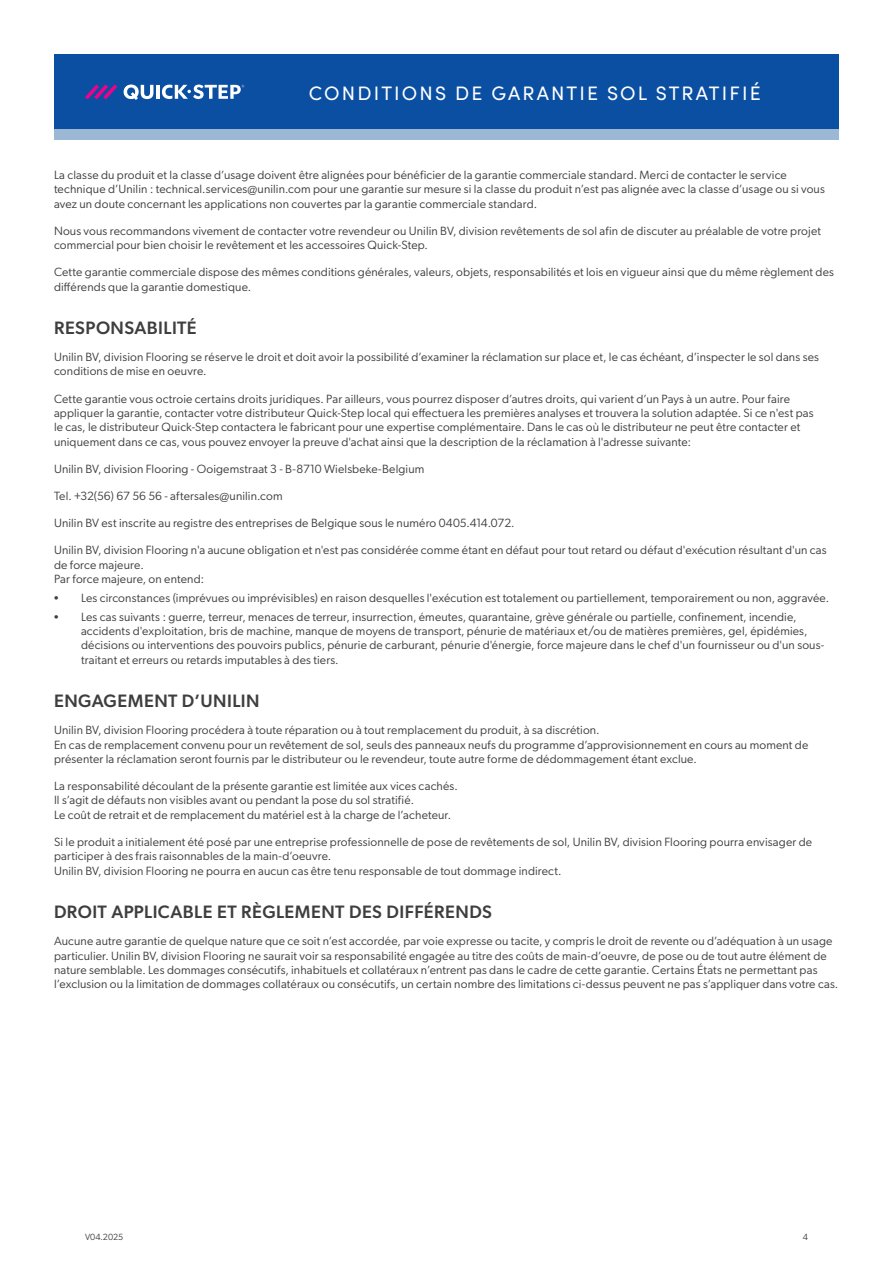
<style>
.page{position:relative;width:893px;height:1263px;background:#fff}
.page>*{position:absolute;margin:0;border:0;box-sizing:border-box;transform-origin:0 0}
.t1{font:19.5px "Sofia Pro";letter-spacing:.11em;color:#fff}
.Titel{font:500 18px "Gibson";letter-spacing:.025em;color:#3e3e3f}
.Body{font:12px/14.4px "Gibson";letter-spacing:.01em;color:#3e3e3f}
.t2{font:9px "Gibson";color:#3e3e3f}
</style>
<div class="page">
<div style="left:54px;top:54px;width:785px;height:75px;background:#0a4fa2"></div>
<div style="left:54px;top:129px;width:785px;height:11px;background:#9db8d5"></div>
<svg style="left:85px;top:84px;width:32px;height:15px"></svg>
<svg style="left:124px;top:85px;width:29px;height:15px"></svg>
<hr style="left:156px;top:85px;width:4px;height:14px;background:#fff">
<svg style="left:162px;top:85px;width:82px;height:14px"></svg>
<h1 class="t1" style="left:309px;top:79px;width:453px">CONDITIONS DE GARANTIE SOL STRATIFIÉ</h1>
<p class="Body" style="left:54px;top:167px;width:772px">La classe du produit et la classe d’usage doivent être alignées pour bénéficier de la garantie commerciale standard. Merci de contacter le service technique d’Unilin : technical.services@unilin.com pour une garantie sur mesure si la classe du produit n’est pas alignée avec la classe d’usage ou si vous avez un doute concernant les applications non couvertes par la garantie commerciale standard.</p>
<p class="Body" style="left:54px;top:223px;width:768px">Nous vous recommandons vivement de contacter votre revendeur ou Unilin BV, division revêtements de sol afin de discuter au préalable de votre projet commercial pour bien choisir le revêtement et les accessoires Quick-Step.</p>
<p class="Body" style="left:54px;top:264px;width:781px">Cette garantie commerciale dispose des mêmes conditions générales, valeurs, objets, responsabilités et lois en vigueur ainsi que du même règlement des différends que la garantie domestique.</p>
<p class="Titel" style="left:54px;top:315px;width:144px">RESPONSABILITÉ</p>
<p class="Body" style="left:54px;top:349px;width:766px">Unilin BV, division Flooring se réserve le droit et doit avoir la possibilité d’examiner la réclamation sur place et, le cas échéant, d’inspecter le sol dans ses conditions de mise en oeuvre.</p>
<p class="Body" style="left:54px;top:391px;width:761px">Cette garantie vous octroie certains droits juridiques. Par ailleurs, vous pourrez disposer d’autres droits, qui varient d’un Pays à un autre. Pour faire appliquer la garantie, contacter votre distributeur Quick-Step local qui effectuera les premières analyses et trouvera la solution adaptée. Si ce n'est pas le cas, le distributeur Quick-Step contactera le fabricant pour une expertise complémentaire. Dans le cas où le distributeur ne peut être contacter et uniquement dans ce cas, vous pouvez envoyer la preuve d'achat ainsi que la description de la réclamation à l'adresse suivante:</p>
<p class="Body" style="left:54px;top:461px;width:372px">Unilin BV, division Flooring - Ooigemstraat 3 - B-8710 Wielsbeke-Belgium</p>
<p class="Body" style="left:54px;top:488px;width:230px">Tel. +32(56) 67 56 56 - aftersales@unilin.com</p>
<p class="Body" style="left:54px;top:515px;width:462px">Unilin BV est inscrite au registre des entreprises de Belgique sous le numéro 0405.414.072.</p>
<p class="Body" style="left:54px;top:542px;width:774px">Unilin BV, division Flooring n'a aucune obligation et n'est pas considérée comme étant en défaut pour tout retard ou défaut d'exécution résultant d'un cas de force majeure.<br>Par force majeure, on entend:</p>
<p class="Body" style="left:54px;top:590px;width:777px">• Les circonstances (imprévues ou imprévisibles) en raison desquelles l'exécution est totalement ou partiellement, temporairement ou non, aggravée.</p>
<p class="Body" style="left:81px;top:608px;width:745px;text-indent:-27px">• Les cas suivants : guerre, terreur, menaces de terreur, insurrection, émeutes, quarantaine, grève générale ou partielle, confinement, incendie, accidents d'exploitation, bris de machine, manque de moyens de transport, pénurie de matériaux et/ou de matières premières, gel, épidémies, décisions ou interventions des pouvoirs publics, pénurie de carburant, pénurie d'énergie, force majeure dans le chef d'un fournisseur ou d'un sous&shy;traitant et erreurs ou retards imputables à des tiers.</p>
<p class="Titel" style="left:54px;top:688px;width:207px">ENGAGEMENT D’UNILIN</p>
<p class="Body" style="left:54px;top:722px;width:756px">Unilin BV, division Flooring procédera à toute réparation ou à tout remplacement du produit, à sa discrétion.<br>En cas de remplacement convenu pour un revêtement de sol, seuls des panneaux neufs du programme d’approvisionnement en cours au moment de présenter la réclamation seront fournis par le distributeur ou le revendeur, toute autre forme de dédommagement étant exclue.</p>
<p class="Body" style="left:54px;top:778px;width:405px">La responsabilité découlant de la présente garantie est limitée aux vices cachés.<br>Il s’agit de défauts non visibles avant ou pendant la pose du sol stratifié.<br>Le coût de retrait et de remplacement du matériel est à la charge de l’acheteur.</p>
<p class="Body" style="left:54px;top:834px;width:760px">Si le produit a initialement été posé par une entreprise professionnelle de pose de revêtements de sol, Unilin BV, division Flooring pourra envisager de participer à des frais raisonnables de la main-d’oeuvre.<br>Unilin BV, division Flooring ne pourra en aucun cas être tenu responsable de tout dommage indirect.</p>
<p class="Titel" style="left:54px;top:899px;width:440px">DROIT APPLICABLE ET RÈGLEMENT DES DIFFÉRENDS</p>
<p class="Body" style="left:54px;top:933px;width:786px">Aucune autre garantie de quelque nature que ce soit n’est accordée, par voie expresse ou tacite, y compris le droit de revente ou d’adéquation à un usage particulier. Unilin BV, division Flooring ne saurait voir sa responsabilité engagée au titre des coûts de main-d’oeuvre, de pose ou de tout autre élément de nature semblable. Les dommages consécutifs, inhabituels et collatéraux n’entrent pas dans le cadre de cette garantie. Certains États ne permettant pas l’exclusion ou la limitation de dommages collatéraux ou consécutifs, un certain nombre des limitations ci-dessus peuvent ne pas s’appliquer dans votre cas.</p>
<p class="t2" style="left:85px;top:1231px;width:40px">V04.2025</p>
<p class="t2" style="left:803px;top:1230px;width:7px">4</p>
</div>
